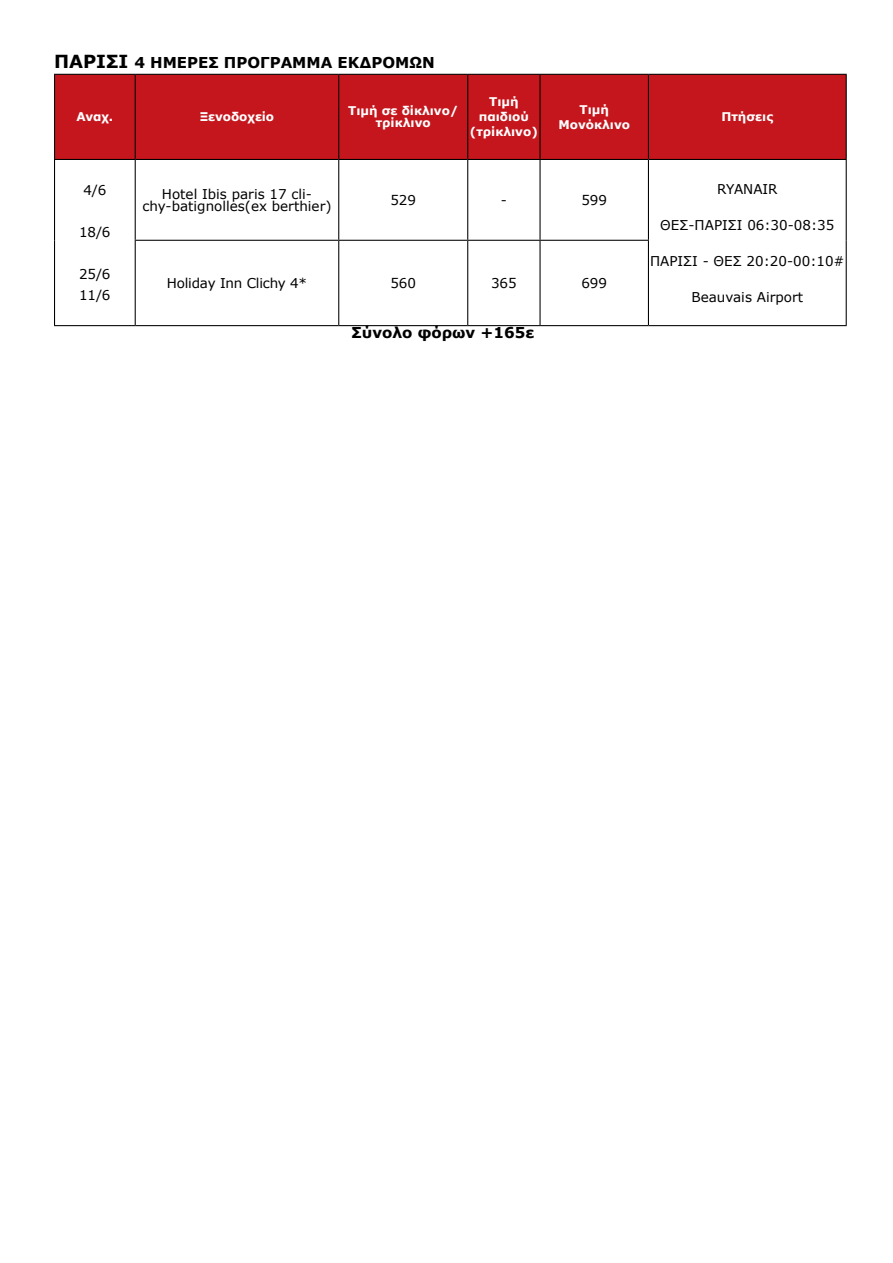
<style>
.page{position:relative;width:893px;height:1263px;background:#fff}
.page>*{position:absolute;margin:0;border:0;box-sizing:border-box;transform-origin:0 0}
.t1{font:700 15px "Verdana";color:#000}
.t2{font:13.5px/21px "Verdana";color:#000}
.t3{font:700 12px/15px "Verdana";color:#fff;text-align:center}
.s1{font-size:18px}
</style>
<div class="page">
<div style="left:55px;top:75px;width:791px;height:84px;background:#c4161c"></div>
<svg style="left:136px;top:160px;width:710px;height:165px"></svg>
<hr style="left:54px;top:159px;width:81px;height:1px;background:#000">
<hr style="left:54px;top:325px;width:81px;height:1px;background:#000">
<hr style="left:54px;top:160px;width:1px;height:80px;background:#000">
<hr style="left:54px;top:240px;width:1px;height:85px;background:#000">
<hr style="left:135px;top:159px;width:204px;height:1px;background:#000">
<hr style="left:135px;top:160px;width:1px;height:80px;background:#000">
<hr style="left:135px;top:240px;width:204px;height:1px;background:#000">
<hr style="left:135px;top:241px;width:1px;height:84px;background:#000">
<hr style="left:339px;top:159px;width:129px;height:1px;background:#000">
<hr style="left:338px;top:160px;width:1px;height:80px;background:#000">
<hr style="left:339px;top:240px;width:129px;height:1px;background:#000">
<hr style="left:338px;top:241px;width:1px;height:84px;background:#000">
<hr style="left:468px;top:159px;width:72px;height:1px;background:#000">
<hr style="left:467px;top:160px;width:1px;height:80px;background:#000">
<hr style="left:540px;top:159px;width:108px;height:1px;background:#000">
<hr style="left:539px;top:160px;width:2px;height:80px;background:#000">
<hr style="left:648px;top:159px;width:199px;height:1px;background:#000">
<hr style="left:648px;top:160px;width:1px;height:80px;background:#000">
<hr style="left:846px;top:160px;width:1px;height:80px;background:#000">
<hr style="left:468px;top:240px;width:72px;height:1px;background:#000">
<hr style="left:467px;top:241px;width:1px;height:84px;background:#000">
<hr style="left:540px;top:240px;width:109px;height:1px;background:#000">
<hr style="left:539px;top:241px;width:2px;height:84px;background:#000">
<hr style="left:648px;top:241px;width:1px;height:84px;background:#000">
<hr style="left:846px;top:240px;width:1px;height:85px;background:#000">
<hr style="left:135px;top:325px;width:204px;height:1px;background:#000">
<hr style="left:339px;top:325px;width:129px;height:1px;background:#000">
<hr style="left:468px;top:325px;width:72px;height:1px;background:#000">
<hr style="left:540px;top:325px;width:108px;height:1px;background:#000">
<hr style="left:648px;top:325px;width:199px;height:1px;background:#000">
<hr style="left:54px;top:74px;width:81px;height:1px;background:#000">
<hr style="left:54px;top:75px;width:1px;height:84px;background:#000">
<hr style="left:135px;top:74px;width:204px;height:1px;background:#000">
<hr style="left:135px;top:75px;width:1px;height:84px;background:#000">
<hr style="left:339px;top:74px;width:129px;height:1px;background:#000">
<hr style="left:338px;top:75px;width:1px;height:84px;background:#000">
<hr style="left:468px;top:74px;width:72px;height:1px;background:#000">
<hr style="left:467px;top:75px;width:1px;height:84px;background:#000">
<hr style="left:540px;top:74px;width:108px;height:1px;background:#000">
<hr style="left:539px;top:75px;width:2px;height:84px;background:#000">
<hr style="left:648px;top:74px;width:199px;height:1px;background:#000">
<hr style="left:648px;top:75px;width:1px;height:84px;background:#000">
<hr style="left:846px;top:75px;width:1px;height:84px;background:#000">
<p class="t1" style="left:54px;top:52px;width:382px"><span class="s1">ΠΑΡΙΣΙ</span> 4 ΗΜΕΡΕΣ ΠΡΟΓΡΑΜΜΑ ΕΚΔΡΟΜΩΝ</p>
<p class="t3" style="left:76px;top:109px;width:38px">Αναχ.</p>
<p class="t3" style="left:200px;top:109px;width:76px">Ξενοδοχείo</p>
<p class="t3" style="left:348px;top:105px;width:112px;line-height:12px">Τιμή σε δίκλινο/ τρίκλινο</p>
<p class="t3" style="left:470px;top:94px;width:69px">Τιμή παιδιού (τρίκλινο)</p>
<p class="t3" style="left:558px;top:102px;width:73px">Τιμή<br>Μονόκλινο</p>
<p class="t3" style="left:721px;top:109px;width:53px">Πτήσεις</p>
<p class="t2" style="left:83px;top:180px;width:24px">4/6</p>
<p class="t2" style="left:79px;top:222px;width:33px">18/6</p>
<p class="t2" style="left:79px;top:264px;width:33px">25/6<br>11/6</p>
<p class="t2" style="left:142px;top:188px;width:191px;line-height:12px;text-align:center">Hotel Ibis paris 17 cli&shy;chy-batignolles(ex berthier)</p>
<p class="t2" style="left:390px;top:189px;width:27px">529</p>
<p class="t2" style="left:501px;top:189px;width:8px">-</p>
<p class="t2" style="left:581px;top:189px;width:27px">599</p>
<p class="t2" style="left:167px;top:273px;width:142px">Holiday Inn Clichy 4*</p>
<p class="t2" style="left:390px;top:273px;width:27px">560</p>
<p class="t2" style="left:491px;top:273px;width:27px">365</p>
<p class="t2" style="left:581px;top:273px;width:27px">699</p>
<p class="t1" style="left:352px;top:322px;width:184px">Σύνολο φόρων +165ε</p>
<p class="t2" style="left:717px;top:178px;width:62px">RYANAIR</p>
<p class="t2" style="left:660px;top:214px;width:176px">ΘΕΣ-ΠΑΡΙΣΙ 06:30-08:35</p>
<p class="t2" style="left:650px;top:250px;width:196px">ΠΑΡΙΣΙ - ΘΕΣ 20:20-00:10#</p>
<p class="t2" style="left:691px;top:286px;width:113px">Beauvais Airport</p>
</div>
